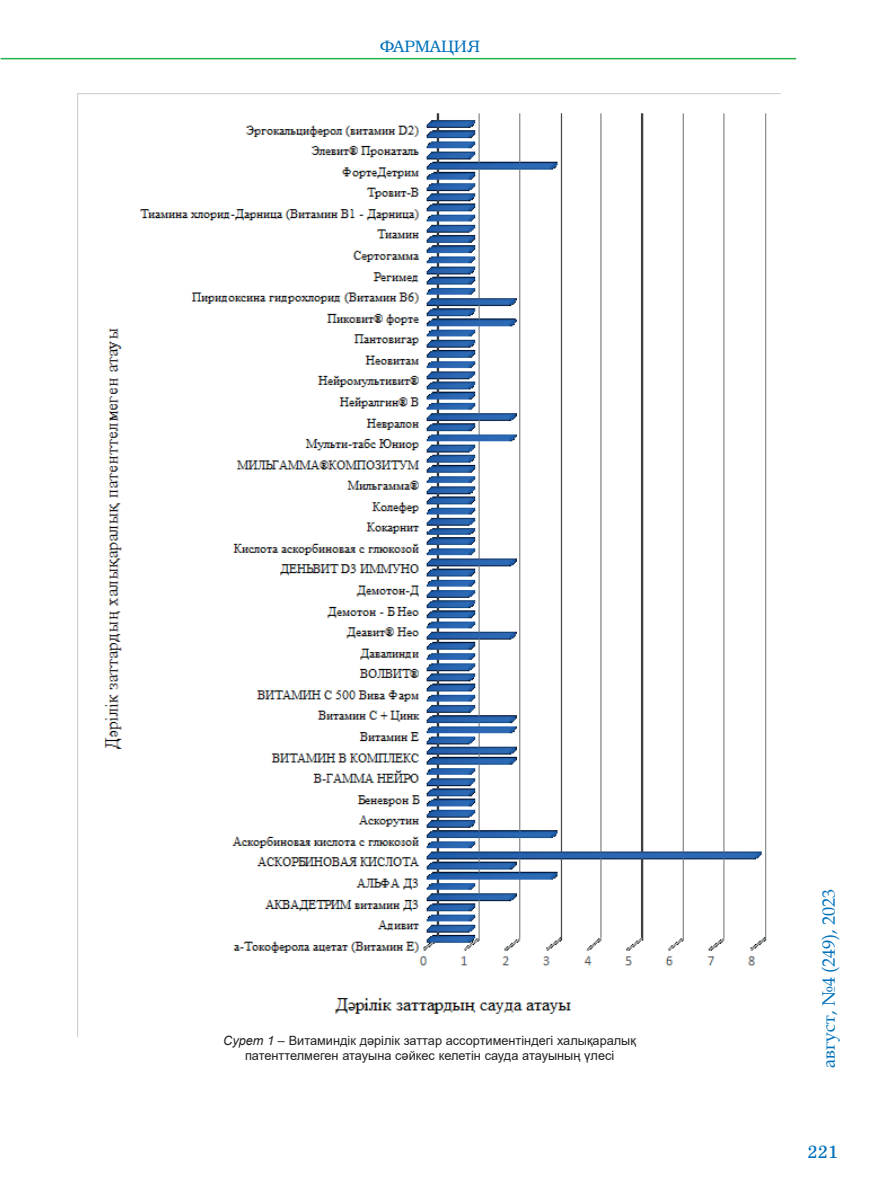
<style>
.page{position:relative;width:872px;height:1187px;background:#fff}
.page>*{position:absolute;margin:0;border:0;box-sizing:border-box;transform-origin:0 0}
.t1{font:18px "Book Antiqua";color:#0072bc}
.t2{font:18px "DS School";color:#0072bc}
.t3{font:16.5px "K Bookman";color:#0072bc}
.t4{font:12.75px/15.3px "Arial";color:#231f20;text-align:center}
.s1{font-style:italic}
</style>
<div class="page">
<hr style="left:1px;top:58px;width:795px;height:1px;background:#23b24b">
<img style="left:78px;top:94px;width:689px;height:920px">
<p class="t3" style="left:380px;top:36px;width:101px">ФАРМАЦИЯ</p>
<p class="t4" style="left:223px;top:1032px;width:414px"><span class="s1">Сурет 1</span> – Витаминдік дәрілік заттар ассортиментіндегі халықаралық патенттелмеген атауына сәйкес келетін сауда атауының үлесі</p>
<h1 class="t1" style="left:816px;top:1067px;width:180px;rotate:-90deg">август, №4 (249), 2023</h1>
<h1 class="t2" style="left:807px;top:1142px;width:33px">221</h1>
</div>
